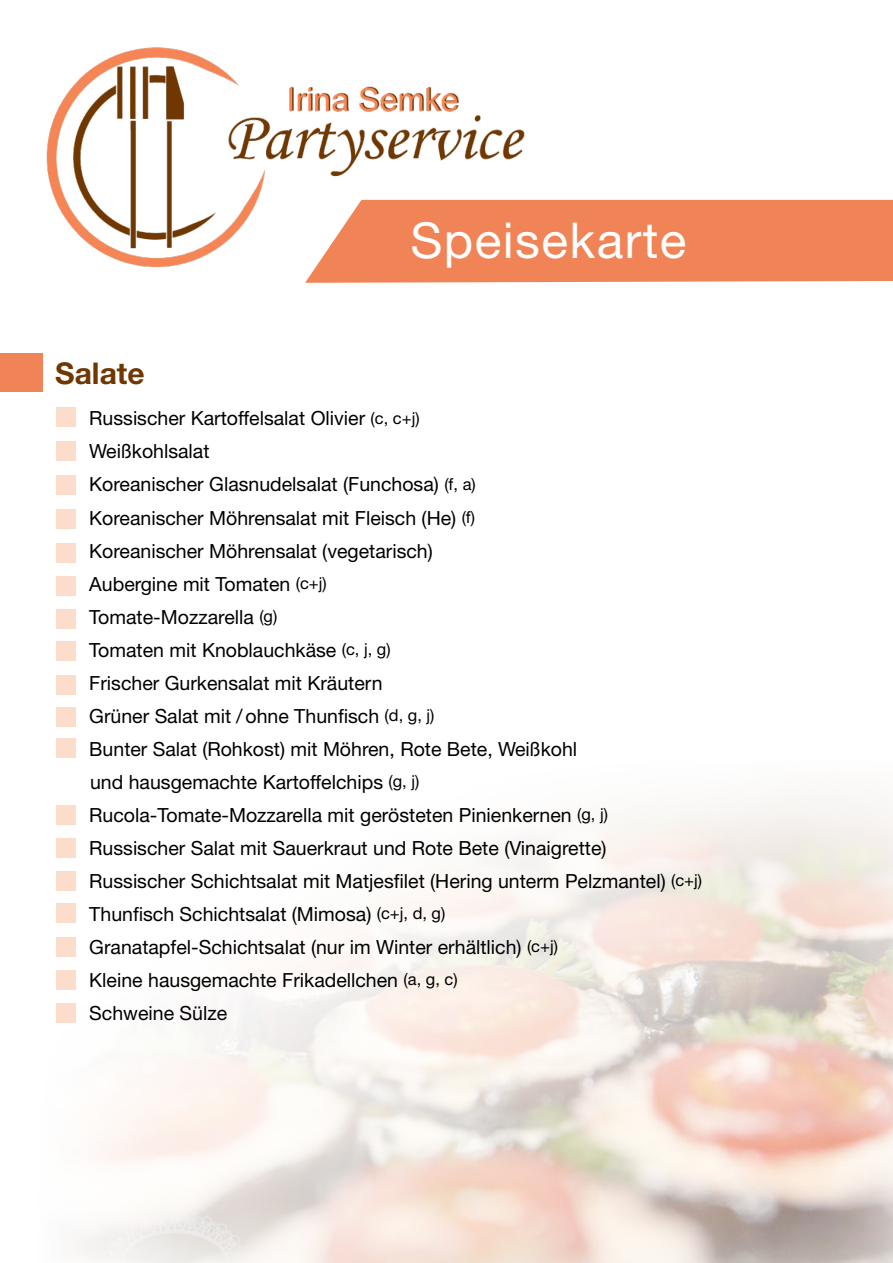
<style>
.page{position:relative;width:893px;height:1263px;background:#fff}
.page>*{position:absolute;margin:0;border:0;box-sizing:border-box;transform-origin:0 0}
.t1{font:49.5px "Helvetica Neue";letter-spacing:.03em;color:#fff}
.t2{font:700 30px "Helvetica Neue";color:#713700}
.t3{font:19.5px/33px "Helvetica Neue";color:#000}
.s1{font-size:16.5px}
</style>
<div class="page">
<div style="left:0;top:353px;width:43px;height:38px;background:#f08456"></div>
<img style="left:46px;top:47px;width:527px;height:220px">
<svg style="left:305px;top:200px;width:588px;height:83px;background:#f18c61"></svg>
<div style="left:56px;top:407px;width:19px;height:19px;background:#fcddcc"></div>
<div style="left:56px;top:441px;width:19px;height:19px;background:#fcddcc"></div>
<div style="left:56px;top:475px;width:19px;height:19px;background:#fcddcc"></div>
<div style="left:56px;top:509px;width:19px;height:19px;background:#fcddcc"></div>
<div style="left:56px;top:543px;width:19px;height:19px;background:#fcddcc"></div>
<div style="left:56px;top:576px;width:19px;height:19px;background:#fcddcc"></div>
<div style="left:56px;top:641px;width:19px;height:19px;background:#fcddcc"></div>
<div style="left:56px;top:675px;width:19px;height:19px;background:#fcddcc"></div>
<div style="left:56px;top:707px;width:19px;height:19px;background:#fcddcc"></div>
<div style="left:56px;top:739px;width:19px;height:19px;background:#fcddcc"></div>
<div style="left:56px;top:806px;width:19px;height:19px;background:#fcddcc"></div>
<div style="left:56px;top:839px;width:19px;height:19px;background:#fcddcc"></div>
<div style="left:56px;top:872px;width:19px;height:19px;background:#fcddcc"></div>
<div style="left:56px;top:904px;width:19px;height:19px;background:#fcddcc"></div>
<div style="left:56px;top:609px;width:19px;height:19px;background:#fcddcc"></div>
<div style="left:56px;top:938px;width:19px;height:19px;background:#fcddcc"></div>
<div style="left:56px;top:971px;width:19px;height:19px;background:#fcddcc"></div>
<div style="left:56px;top:1003px;width:19px;height:20px;background:#fcddcc"></div>
<h1 class="t1" style="left:410px;top:211px;width:278px">Speisekarte</h1>
<h2 class="t2" style="left:55px;top:355px;width:91px">Salate</h2>
<p class="t3" style="left:89px;top:402px;width:614px">Russischer Kartoffelsalat Olivier <span class="s1">(c, c+j)<br></span>Weißkohlsalat<br>Koreanischer Glasnudelsalat (Funchosa) <span class="s1">(f, a)<br></span>Koreanischer Möhrensalat mit Fleisch (He) <span class="s1">(f)<br></span>Koreanischer Möhrensalat (vegetarisch)<br>Aubergine mit Tomaten <span class="s1">(c+j)<br></span>Tomate-Mozzarella <span class="s1">(g)<br></span>Tomaten mit Knoblauchkäse <span class="s1">(c, j, g)<br></span>Frischer Gurkensalat mit Kräutern<br>Grüner Salat mit / ohne Thunfisch <span class="s1">(d, g, j)<br></span>Bunter Salat (Rohkost) mit Möhren, Rote Bete, Weißkohl<br>und hausgemachte Kartoffelchips <span class="s1">(g, j)<br></span>Rucola-Tomate-Mozzarella mit gerösteten Pinienkernen <span class="s1">(g, j)<br></span>Russischer Salat mit Sauerkraut und Rote Bete (Vinaigrette)<br>Russischer Schichtsalat mit Matjesfilet (Hering unterm Pelzmantel) <span class="s1">(c+j)<br></span>Thunfisch Schichtsalat (Mimosa) <span class="s1">(c+j, d, g)<br></span>Granatapfel-Schichtsalat (nur im Winter erhältlich) <span class="s1">(c+j)<br></span>Kleine hausgemachte Frikadellchen <span class="s1">(a, g, c)<br></span>Schweine Sülze</p>
</div>
